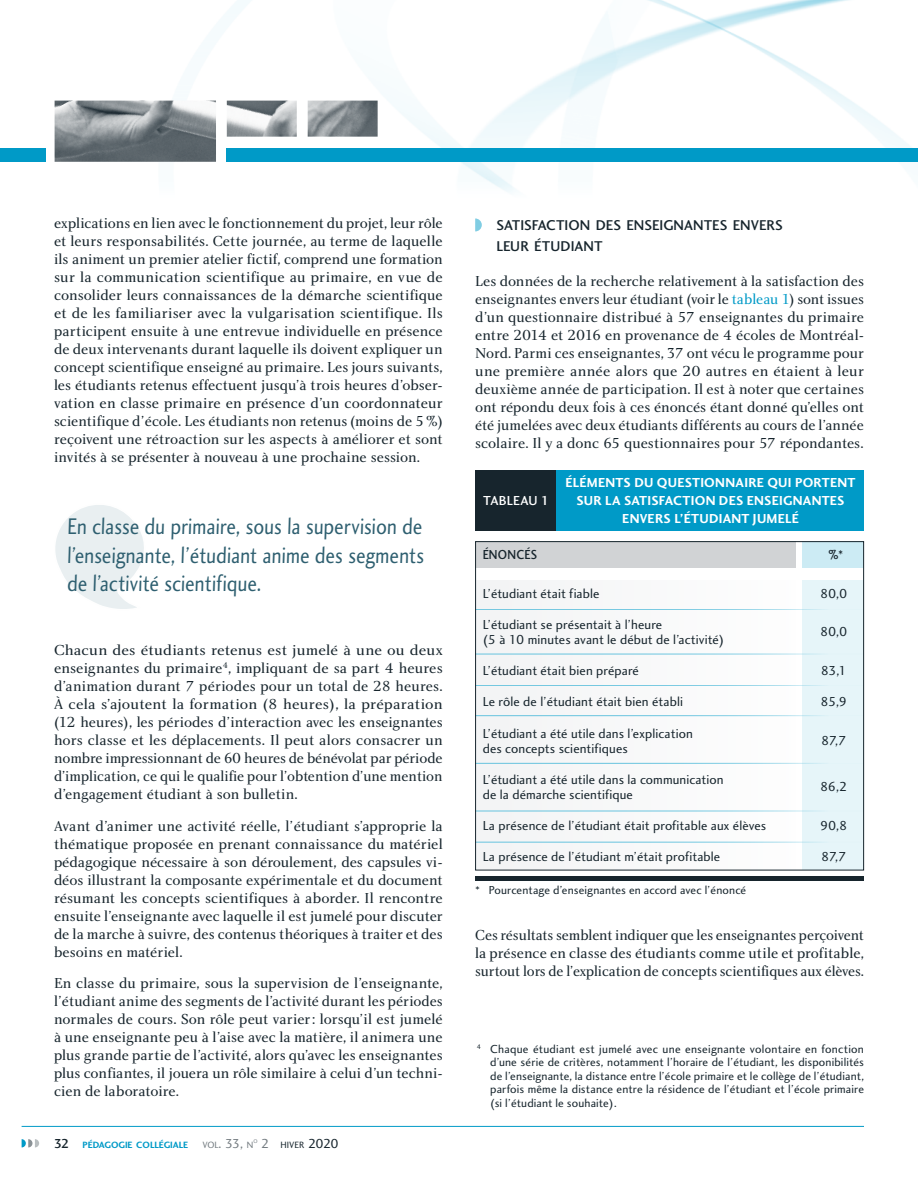
<style>
.page{position:relative;width:918px;height:1188px;background:#fff}
.page>*{position:absolute;margin:0;border:0;box-sizing:border-box;transform-origin:0 0}
.ExergueGauche__OK{font:23.4px/28.5px "Charlotte Sans Book Plain";letter-spacing:.03em;color:#2e5f70;text-align:justify;scale:.85 1}
.Article__OK{font:15px/18px "Charlotte Book Plain";letter-spacing:-.005em;color:#17252d;text-align:justify}
.Article__OK-2{font:15px/18px "Charlotte Book Plain";letter-spacing:-.005em;color:#17252d;text-align:justify;scale:1.06 1}
.SousTitre__OK{font:14.7px/21px "Charlotte Sans Medium Plain";color:#17252d}
.E-_texte_des_notes_e{font:13.5px "Charlotte Sans Book Plain";letter-spacing:.005em;color:#17252d}
.Article__OK-3{font:13.5px/18px "Charlotte Sans Bold Plain";letter-spacing:.02em;color:#fff;text-align:center}
.E-_texte_des_notes_e-2{font:13.5px "Charlotte Sans Medium Plain";letter-spacing:.02em;color:#17252d;scale:.9 1}
.Article__OK-4{font:13.5px "Charlotte Sans Medium Plain";letter-spacing:.015em;color:#fff}
.E-_texte_des_notes_e-3{font:12px/13.5px "Charlotte Sans Book Plain";letter-spacing:.01em;color:#17252d;text-align:justify}
.t1{font:9.45px "Charlotte Sans Bold Plain";color:#009ac7}
.t2{font:9.45px "Charlotte Sans Book Plain";color:#17252d}
.t3{font:9.45px "Charlotte Sans Book Plain";color:#747c81}
.t4{font:5.55px "Charlotte Sans Book Plain";color:#747c81}
.s1{font-family:"Charlotte Sans Medium Plain";font-size:13.5px;color:#17252d}
.s2{font-size:13.5px}
.s3{font-size:13.5px;color:#747c81}
.s4{color:#009ac7}
</style>
<div class="page">
<img style="left:54px;top:0;width:858px;height:192px">
<div style="left:227px;top:148px;width:691px;height:14px;background:#009ac7"></div>
<div style="left:0;top:148px;width:46px;height:14px;background:#009ac7"></div>
<hr style="left:22px;top:1126px;width:842px;height:1px;background:#009ac7">
<svg style="left:22px;top:1139px;width:17px;height:9px"></svg>
<svg style="left:475px;top:218px;width:7px;height:14px"></svg>
<img style="left:55px;top:101px;width:323px;height:61px">
<div style="left:475px;top:541px;width:321px;height:27px;background:#d1d3d5"></div>
<div style="left:475px;top:580px;width:321px;height:290px;background:#f3f4f5"></div>
<div style="left:803px;top:541px;width:61px;height:27px;background:#ccebf4"></div>
<div style="left:803px;top:580px;width:61px;height:290px;background:#e6f5f9"></div>
<div style="left:475px;top:470px;width:82px;height:61px;background:#17252d"></div>
<div style="left:556px;top:470px;width:308px;height:61px;background:#009ac7"></div>
<hr style="left:475px;top:715px;width:389px;height:1px;background:#66c3de">
<hr style="left:475px;top:685px;width:389px;height:1px;background:#66c3de">
<hr style="left:475px;top:842px;width:389px;height:1px;background:#66c3de">
<hr style="left:475px;top:654px;width:389px;height:1px;background:#66c3de">
<hr style="left:475px;top:763px;width:389px;height:1px;background:#66c3de">
<hr style="left:475px;top:811px;width:389px;height:1px;background:#66c3de">
<hr style="left:475px;top:609px;width:389px;height:1px;background:#66c3de">
<div style="left:475px;top:541px;width:389px;height:329px;border:1px solid #17252d"></div>
<div style="left:475px;top:876px;width:389px;height:5px;background:#17252d"></div>
<svg style="left:55px;top:505px;width:89px;height:104px"></svg>
<p class="Article__OK" style="left:54px;top:214px;width:390px">explications en lien avec le fonctionnement du projet, leur rôle et leurs responsabilités. Cette journée, au terme de laquelle ils animent un premier atelier fictif, comprend une formation sur la communication scientifique au primaire, en vue de consolider leurs connaissances de la démarche scientifique et de les familiariser avec la vulgarisation scientifique. Ils participent ensuite à une entrevue individuelle en présence de deux intervenants durant laquelle ils doivent expliquer un concept scientifique enseigné au primaire. Les jours suivants, les étudiants retenus effectuent jusqu’à trois heures d’obser&shy;vation en classe primaire en présence d’un coordonnateur scientifique d’école. Les étudiants non retenus (moins de 5%) reçoivent une rétroaction sur les aspects à améliorer et sont invités à se présenter à nouveau à une prochaine session.</p>
<p class="ExergueGauche__OK" style="left:67px;top:512px;width:427px">En classe du primaire, sous la supervision de l’enseignante, l’étudiant anime des segments de l’activité scientifique.</p>
<p class="Article__OK-2" style="left:54px;top:641px;width:368px">Chacun des étudiants retenus est jumelé à une ou deux enseignantes du primaire<sup>4</sup>, impliquant de sa part 4 heures d’animation durant 7 périodes pour un total de 28 heures.<br>À cela s’ajoutent la formation (8 heures), la préparation (12 heures), les périodes d’interaction avec les enseignantes hors classe et les déplacements. Il peut alors consacrer un nombre impressionnant de 60 heures de bénévolat par période d’implication, ce qui le qualifie pour l’obtention d’une mention d’engagement étudiant à son bulletin.</p>
<p class="Article__OK" style="left:54px;top:817px;width:390px">Avant d’animer une activité réelle, l’étudiant s’approprie la thématique proposée en prenant connaissance du matériel pédagogique nécessaire à son déroulement, des capsules vi&shy;déos illustrant la composante expérimentale et du document résumant les concepts scientifiques à aborder. Il rencontre ensuite l’enseignante avec laquelle il est jumelé pour discuter de la marche à suivre, des contenus théoriques à traiter et des besoins en matériel.</p>
<p class="Article__OK" style="left:54px;top:974px;width:390px">En classe du primaire, sous la supervision de l’enseignante, l’étudiant anime des segments de l’activité durant les périodes normales de cours. Son rôle peut varier: lorsqu’il est jumelé à une enseignante peu à l’aise avec la matière, il animera une plus grande partie de l’activité, alors qu’avec les enseignantes plus confiantes, il jouera un rôle similaire à celui d’un techni&shy;cien de laboratoire.</p>
<p class="t1" style="left:54px;top:1139px;width:136px"><span class="s1">32</span> PÉDAGOGIE COLLÉGIALE</p>
<p class="t3" style="left:202px;top:1139px;width:52px">VOL<span class="s2">. 33,</span> N</p>
<p class="t4" style="left:253px;top:1138px;width:6px">O</p>
<p class="t2" style="left:261px;top:1139px;width:79px"><span class="s3">2</span> HIVER <span class="s2">2020</span></p>
<p class="SousTitre__OK" style="left:496px;top:215px;width:288px">SATISFACTION DES ENSEIGNANTES ENVERS<br>LEUR ÉTUDIANT</p>
<p class="Article__OK" style="left:475px;top:272px;width:390px">Les données de la recherche relativement à la satisfaction des enseignantes envers leur étudiant (voir le <span class="s4">tableau 1</span>) sont issues d’un questionnaire distribué à 57 enseignantes du primaire entre 2014 et 2016 en provenance de 4 écoles de Montréal-Nord. Parmi ces enseignantes, 37 ont vécu le programme pour une première année alors que 20 autres en étaient à leur deuxième année de participation. Il est à noter que certaines ont répondu deux fois à ces énoncés étant donné qu’elles ont été jumelées avec deux étudiants différents au cours de l’année scolaire. Il y a donc 65 questionnaires pour 57 répondantes.</p>
<p class="Article__OK-4" style="left:483px;top:492px;width:67px">TABLEAU 1</p>
<p class="Article__OK-3" style="left:566px;top:473px;width:292px">ÉLÉMENTS DU QUESTIONNAIRE QUI PORTENT<br>SUR LA SATISFACTION DES ENSEIGNANTES<br>ENVERS L’ÉTUDIANT JUMELÉ</p>
<p class="E-_texte_des_notes_e-2" style="left:483px;top:547px;width:62px">ÉNONCÉS</p>
<p class="E-_texte_des_notes_e-2" style="left:829px;top:547px;width:18px">%*</p>
<p class="E-_texte_des_notes_e" style="left:483px;top:585px;width:118px">L’étudiant était fiable</p>
<p class="E-_texte_des_notes_e" style="left:820px;top:585px;width:29px">80,0</p>
<p class="E-_texte_des_notes_e" style="left:483px;top:616px;width:181px">L’étudiant se présentait à l’heure</p>
<p class="E-_texte_des_notes_e" style="left:820px;top:624px;width:29px">80,0</p>
<p class="E-_texte_des_notes_e" style="left:483px;top:631px;width:243px">(5 à 10 minutes avant le début de l’activité)</p>
<p class="E-_texte_des_notes_e" style="left:483px;top:663px;width:158px">L’étudiant était bien préparé</p>
<p class="E-_texte_des_notes_e" style="left:821px;top:663px;width:27px">83,1</p>
<p class="E-_texte_des_notes_e" style="left:483px;top:694px;width:202px">Le rôle de l’étudiant était bien établi</p>
<p class="E-_texte_des_notes_e" style="left:820px;top:694px;width:28px">85,9</p>
<p class="E-_texte_des_notes_e" style="left:483px;top:725px;width:212px">L’étudiant a été utile dans l’explication</p>
<p class="E-_texte_des_notes_e" style="left:821px;top:733px;width:27px">87,7</p>
<p class="E-_texte_des_notes_e" style="left:483px;top:740px;width:147px">des concepts scientifiques</p>
<p class="E-_texte_des_notes_e" style="left:483px;top:771px;width:242px">L’étudiant a été utile dans la communication</p>
<p class="E-_texte_des_notes_e" style="left:820px;top:779px;width:29px">86,2</p>
<p class="E-_texte_des_notes_e" style="left:483px;top:786px;width:152px">de la démarche scientifique</p>
<p class="E-_texte_des_notes_e" style="left:483px;top:817px;width:285px">La présence de l’étudiant était profitable aux élèves</p>
<p class="E-_texte_des_notes_e" style="left:820px;top:817px;width:29px">90,8</p>
<p class="E-_texte_des_notes_e" style="left:483px;top:849px;width:239px">La présence de l’étudiant m’était profitable</p>
<p class="E-_texte_des_notes_e" style="left:821px;top:849px;width:27px">87,7</p>
<p class="E-_texte_des_notes_e-3" style="left:475px;top:883px;width:273px">* Pourcentage d’enseignantes en accord avec l’énoncé</p>
<p class="Article__OK" style="left:475px;top:926px;width:390px">Ces résultats semblent indiquer que les enseignantes perçoivent la présence en classe des étudiants comme utile et profitable, surtout lors de l’explication de concepts scientifiques aux élèves.</p>
<p class="E-_texte_des_notes_e-3" style="left:490px;top:1042px;width:375px;text-indent:-14px"><sup>4</sup> Chaque étudiant est jumelé avec une enseignante volontaire en fonction d’une série de critères, notamment l’horaire de l’étudiant, les disponibilités de l’enseignante, la distance entre l’école primaire et le collège de l’étudiant, parfois même la distance entre la résidence de l’étudiant et l’école primaire (si l’étudiant le souhaite).</p>
</div>
